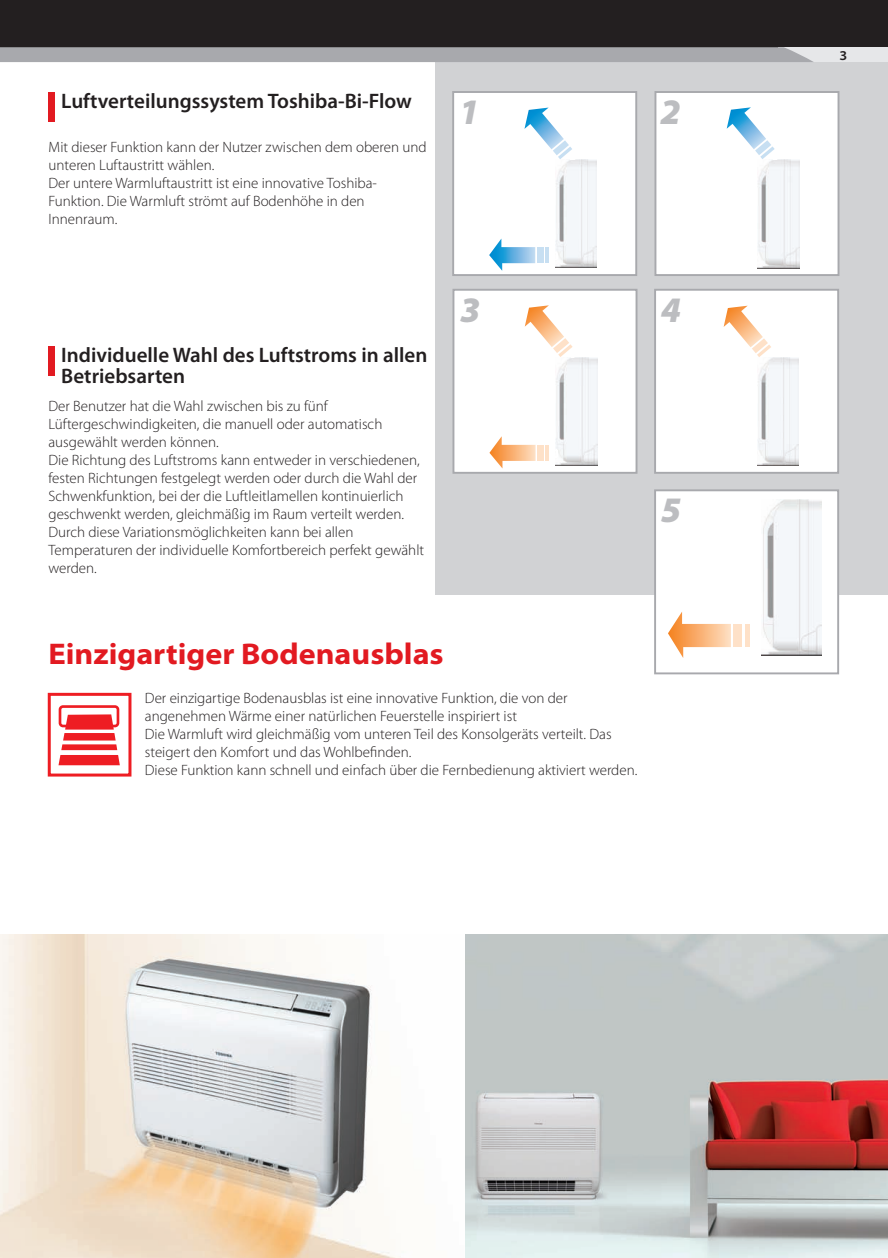
<style>
.page{position:relative;width:888px;height:1258px;background:#fff}
.page>*{position:absolute;margin:0;border:0;box-sizing:border-box;transform-origin:0 0}
.t1{font:italic 900 36px "Myriad Pro";color:#bcbdc0}
.t2{font:700 semi-expanded 30px "Myriad Pro";color:#e21a21}
.t3{font:600 21px/21px "Myriad Pro";color:#231f20}
.t4{font:300 15px/18px "Myriad Pro";color:#231f20}
.t5{font:600 semi-expanded 13.5px "Myriad Pro";color:#231f20}
</style>
<div class="page">
<div style="left:435px;top:61px;width:453px;height:534px;background:#d1d2d4"></div>
<div style="left:453px;top:92px;width:183px;height:183px;background:#fff"></div>
<img style="left:578px;top:159px;width:19px;height:109px">
<svg style="left:489px;top:107px;width:89px;height:164px"></svg>
<div style="left:452px;top:91px;width:185px;height:185px;border:2px solid #a8a9ad"></div>
<div style="left:655px;top:92px;width:183px;height:183px;background:#fff"></div>
<img style="left:758px;top:159px;width:41px;height:109px">
<svg style="left:726px;top:107px;width:54px;height:53px"></svg>
<div style="left:654px;top:91px;width:185px;height:185px;border:2px solid #a8a9ad"></div>
<div style="left:453px;top:290px;width:183px;height:183px;background:#fff"></div>
<img style="left:578px;top:357px;width:19px;height:108px">
<svg style="left:489px;top:305px;width:89px;height:164px"></svg>
<div style="left:452px;top:289px;width:185px;height:185px;border:2px solid #a8a9ad"></div>
<div style="left:655px;top:290px;width:183px;height:183px;background:#fff"></div>
<img style="left:757px;top:357px;width:41px;height:108px">
<svg style="left:724px;top:306px;width:47px;height:51px"></svg>
<div style="left:654px;top:289px;width:185px;height:185px;border:2px solid #a8a9ad"></div>
<div style="left:655px;top:490px;width:183px;height:183px;background:#fff"></div>
<img style="left:762px;top:499px;width:59px;height:156px">
<svg style="left:668px;top:612px;width:63px;height:46px"></svg>
<div style="left:733px;top:624px;width:9px;height:23px;background:#fee1c8"></div>
<div style="left:745px;top:624px;width:5px;height:23px;background:#fee1c8"></div>
<div style="left:654px;top:489px;width:185px;height:185px;border:2px solid #a8a9ad"></div>
<img style="left:0;top:934px;width:400px;height:324px">
<div style="left:59px;top:705px;width:60px;height:22px;border:3px solid #ee1d23;border-radius:3px"></div>
<svg style="left:58px;top:714px;width:62px;height:51px"></svg>
<div style="left:48px;top:693px;width:83px;height:83px;border:3px solid #ee1d23"></div>
<div style="left:49px;top:346px;width:6px;height:30px;background:#e21a21"></div>
<div style="left:49px;top:92px;width:6px;height:30px;background:#e21a21"></div>
<svg style="left:465px;top:934px;width:423px;height:324px;fill:#c0c6c5"></svg>
<svg style="left:0;top:0;width:888px;height:62px"></svg>
<h3 class="t3" style="left:61px;top:90px;width:352px">Luftverteilungssystem Toshiba-Bi-Flow</h3>
<p class="t4" style="left:49px;top:138px;width:380px">Mit dieser Funktion kann der Nutzer zwischen dem oberen und unteren Luftaustritt wählen.<br>Der untere Warmluftaustritt ist eine innovative Toshiba-Funktion. Die Warmluft strömt auf Bodenhöhe in den Innenraum.</p>
<h3 class="t3" style="left:61px;top:344px;width:368px">Individuelle Wahl des Luftstroms in allen<br>Betriebsarten</h3>
<p class="t4" style="left:49px;top:397px;width:377px">Der Benutzer hat die Wahl zwischen bis zu fünf Lüftergeschwindigkeiten, die manuell oder automatisch ausgewählt werden können.<br>Die Richtung des Luftstroms kann entweder in verschiedenen, festen Richtungen festgelegt werden oder durch die Wahl der Schwenkfunktion, bei der die Luftleitlamellen kontinuierlich geschwenkt werden, gleichmäßig im Raum verteilt werden.<br>Durch diese Variationsmöglichkeiten kann bei allen Temperaturen der individuelle Komfortbereich perfekt gewählt werden.</p>
<h1 class="t1" style="left:459px;top:92px;width:22px">1</h1>
<h1 class="t1" style="left:661px;top:92px;width:22px">2</h1>
<h1 class="t1" style="left:460px;top:290px;width:22px">3</h1>
<h1 class="t1" style="left:661px;top:290px;width:22px">4</h1>
<h1 class="t1" style="left:661px;top:490px;width:22px">5</h1>
<h2 class="t2" style="left:49px;top:637px;width:397px">Einzigartiger Bodenausblas</h2>
<p class="t4" style="left:145px;top:689px;width:494px">Der einzigartige Bodenausblas ist eine innovative Funktion, die von der angenehmen Wärme einer natürlichen Feuerstelle inspiriert ist<br>Die Warmluft wird gleichmäßig vom unteren Teil des Konsolgeräts verteilt. Das steigert den Komfort und das Wohlbefinden.<br>Diese Funktion kann schnell und einfach über die Fernbedienung aktiviert werden.</p>
<p class="t5" style="left:839px;top:48px;width:9px">3</p>
</div>
